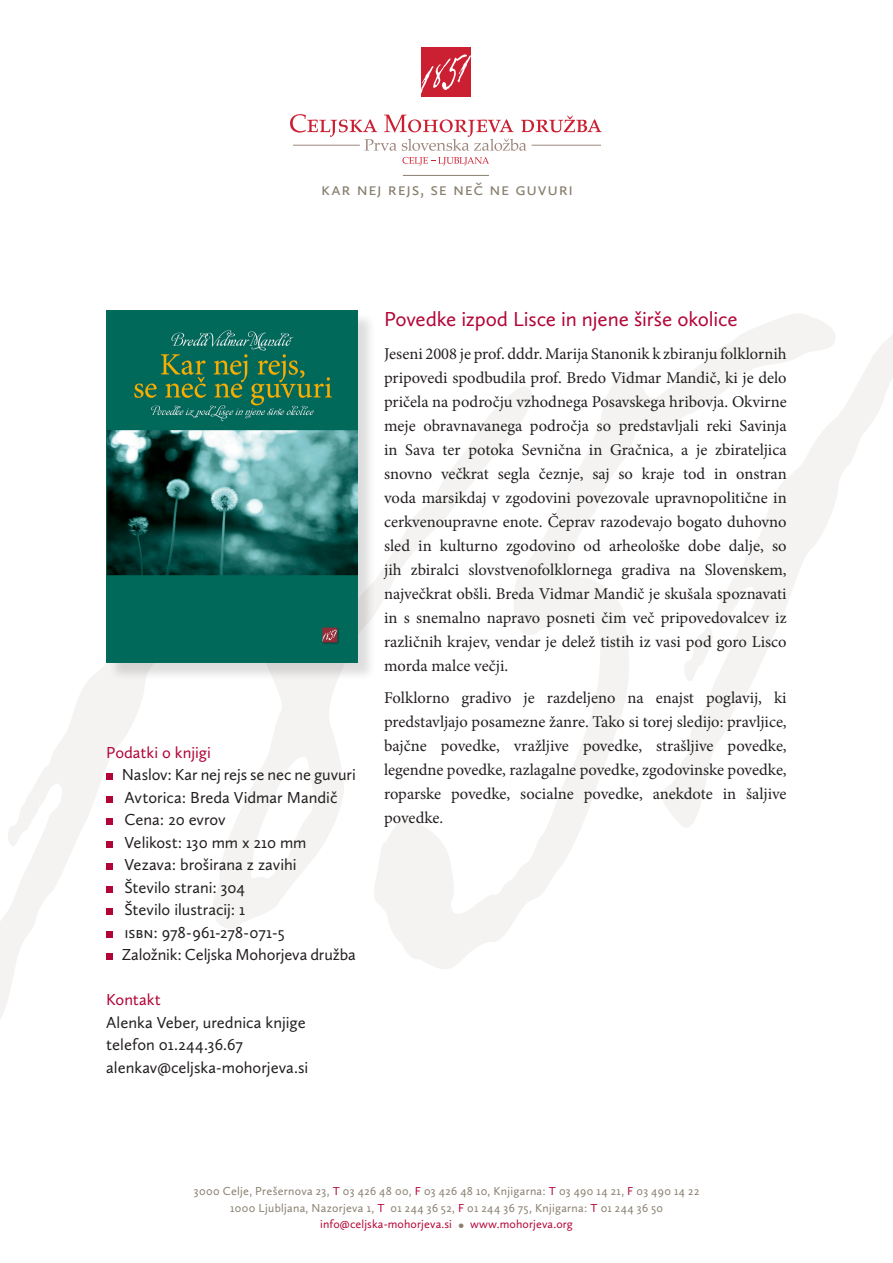
<style>
.page{position:relative;width:893px;height:1263px;background:#fff}
.page>*{position:absolute;margin:0;border:0;box-sizing:border-box;transform-origin:0 0}
.zivljenjepis{font:21px "Calluna Sans";letter-spacing:-.01em;color:#b30437}
.besedilo{font:18px "Calluna Sans";letter-spacing:.04em;color:#887f6f}
.t1{font:16.5px/24px "Minion Pro";color:#231f20;text-align:justify}
.podatki_o_knjigi{font:16.5px "Calluna Sans";letter-spacing:-.005em;color:#231f20}
.podatki_o_knjigi-2{font:16.5px "Calluna Sans";color:#b30437}
.besedilo-2{font:12px "Calluna Sans";letter-spacing:.025em;color:#887f6f}
.t2{font:12px "Calluna Sans";letter-spacing:.01em;color:#b30437}
.s1{color:#b30437}
.s2{font-size:16.5px;color:#887f6f}
</style>
<div class="page">
<svg style="left:219px;top:681px;width:125px;height:248px"></svg>
<svg style="left:374px;top:314px;width:456px;height:655px"></svg>
<svg style="left:0;top:663px;width:219px;height:356px"></svg>
<svg style="left:6px;top:789px;width:34px;height:61px"></svg>
<svg style="left:655px;top:327px;width:238px;height:515px"></svg>
<div style="left:421px;top:47px;width:50px;height:50px;background:#cb1f32"></div>
<svg style="left:421px;top:54px;width:50px;height:39px"></svg>
<svg style="left:290px;top:114px;width:312px;height:37px"></svg>
<hr style="left:293px;top:145px;width:67px;height:1px;background:#9e887e">
<hr style="left:532px;top:145px;width:69px;height:1px;background:#9e887e">
<svg style="left:402px;top:157px;width:87px;height:8px"></svg>
<div style="left:106px;top:774px;width:7px;height:6px;background:#b30437"></div>
<div style="left:106px;top:796px;width:7px;height:7px;background:#b30437"></div>
<div style="left:106px;top:819px;width:7px;height:6px;background:#b30437"></div>
<div style="left:106px;top:841px;width:7px;height:7px;background:#b30437"></div>
<div style="left:106px;top:864px;width:7px;height:6px;background:#b30437"></div>
<div style="left:106px;top:886px;width:7px;height:7px;background:#b30437"></div>
<div style="left:106px;top:909px;width:7px;height:6px;background:#b30437"></div>
<div style="left:106px;top:931px;width:7px;height:7px;background:#b30437"></div>
<div style="left:106px;top:954px;width:7px;height:6px;background:#b30437"></div>
<hr style="left:403px;top:175px;width:86px;height:1px;background:#887f6f">
<div style="left:109px;top:313px;width:267px;height:368px;background:#231f20;opacity:.15"></div>
<img style="left:106px;top:310px;width:251px;height:353px">
<p class="besedilo" style="left:321px;top:178px;width:250px">kar n ej rejs, se n eč n e guvuri</p>
<p class="podatki_o_knjigi-2" style="left:106px;top:742px;width:106px">Podatki o knjigi</p>
<p class="podatki_o_knjigi" style="left:122px;top:765px;width:235px">Naslov: Kar nej rejs se nec ne guvuri</p>
<p class="podatki_o_knjigi" style="left:125px;top:787px;width:214px">Avtorica: Breda Vidmar Mandič</p>
<p class="podatki_o_knjigi" style="left:125px;top:810px;width:103px">Cena: 20 evrov</p>
<p class="podatki_o_knjigi" style="left:125px;top:832px;width:183px">Velikost: 130 mm x 210 mm</p>
<p class="podatki_o_knjigi" style="left:125px;top:855px;width:174px">Vezava: broširana z zavihi</p>
<p class="podatki_o_knjigi" style="left:125px;top:877px;width:122px">Število strani: 304</p>
<p class="podatki_o_knjigi" style="left:125px;top:900px;width:122px">Število ilustracij: 1</p>
<p class="podatki_o_knjigi" style="left:125px;top:922px;width:162px">ISBN: 978-961-278-071-5</p>
<p class="podatki_o_knjigi" style="left:122px;top:945px;width:236px">Založnik: Celjska Mohorjeva družba</p>
<p class="podatki_o_knjigi-2" style="left:106px;top:990px;width:56px">Kontakt</p>
<p class="podatki_o_knjigi" style="left:106px;top:1012px;width:201px">Alenka Veber, urednica knjige</p>
<p class="podatki_o_knjigi" style="left:106px;top:1035px;width:138px">telefon 01.244.36.67</p>
<p class="podatki_o_knjigi" style="left:106px;top:1057px;width:204px">alenkav@celjska-mohorjeva.si</p>
<p class="zivljenjepis" style="left:384px;top:306px;width:355px">Povedke izpod Lisce in njene širše okolice</p>
<p class="t1" style="left:384px;top:341px;width:404px">Jeseni 2008 je prof. dddr. Marija Stanonik k zbiranju folklornih pripovedi spodbudila prof. Bredo Vidmar Mandič, ki je delo pričela na področju vzhodnega Posavskega hribovja. Okvirne meje obravnavanega področja so predstavljali reki Savinja in Sava ter potoka Sevnična in Gračnica, a je zbirateljica snovno večkrat segla čeznje, saj so kraje tod in onstran voda marsikdaj v zgodovini povezovale upravnopolitične in cerkvenoupravne enote. Čeprav razodevajo bogato duhovno sled in kulturno zgodovino od arheološke dobe dalje, so jih zbiralci slovstvenofolklornega gradiva na Slovenskem, največkrat obšli. Breda Vidmar Mandič je skušala spoznavati in s snemalno napravo posneti čim več pripovedovalcev iz različnih krajev, vendar je delež tistih iz vasi pod goro Lisco morda malce večji.</p>
<p class="t1" style="left:384px;top:686px;width:404px">Folklorno gradivo je razdeljeno na enajst poglavij, ki predstavljajo posamezne žanre. Tako si torej sledijo: pravljice, bajčne povedke, vražljive povedke, strašljive povedke, legendne povedke, razlagalne povedke, zgodovinske povedke, roparske povedke, socialne povedke, anekdote in šaljive povedke.</p>
<p class="besedilo-2" style="left:194px;top:1184px;width:507px">3000 Celje, Prešernova 23, <span class="s1">T</span> 03 426 48 00, <span class="s1">F</span> 03 426 48 10, Knjigarna: <span class="s1">T</span> 03 490 14 21, <span class="s1">F</span> 03 490 14 22</p>
<p class="besedilo-2" style="left:230px;top:1201px;width:434px">1000 Ljubljana, Nazorjeva 1, <span class="s1">T</span> 01 244 36 52, <span class="s1">F</span> 01 244 36 75, Knjigarna: <span class="s1">T</span> 01 244 36 50</p>
<p class="t2" style="left:320px;top:1217px;width:254px">info@celjska-mohorjeva.si <span class="s2">•</span> www.mohorjeva.org</p>
</div>
